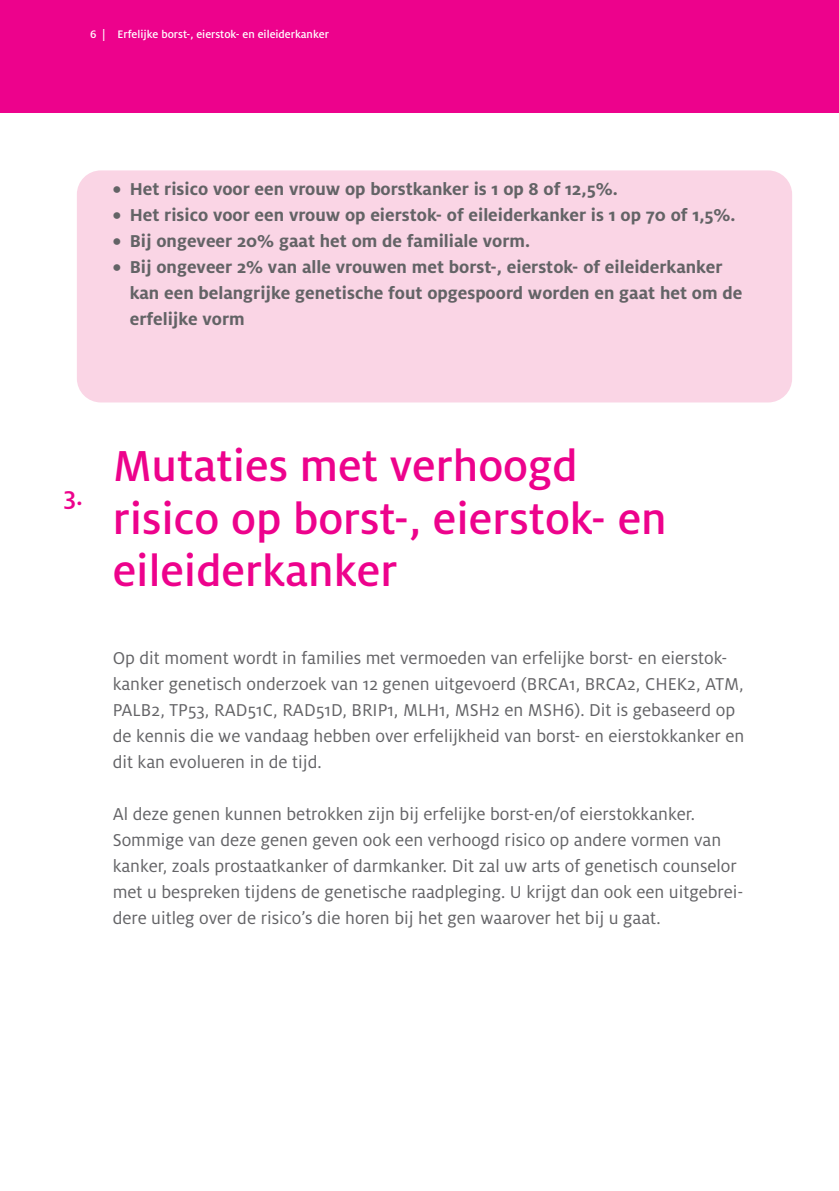
<style>
.page{position:relative;width:839px;height:1191px;background:#fff}
.page>*{position:absolute;margin:0;border:0;box-sizing:border-box;transform-origin:0 0}
._3_-_Hoofdtitel{font:500 48px/52px "Milo OT";color:#ed028c}
._3_-_Nummering_-_hoo{font:500 28px "Milo OT";color:#ed028c}
._4_-_Opsomming_-_niv{font:19px/26px "Milo OT";color:#636366}
.t1{font:700 19px/26px "Milo OT";color:#636366}
.t2{font:500 12px "Milo OT";color:#fff}
</style>
<div class="page">
<hr style="left:838px;top:0;width:1px;height:113px;background:#ed028c">
<div style="left:0;top:0;width:838px;height:113px;background:#ed028c"></div>
<div style="left:77px;top:170px;width:715px;height:232px;background:#fad5e5;border-radius:24px"></div>
<p class="t2" style="left:90px;top:28px;width:240px">6 | Erfelijke borst-, eierstok- en eileiderkanker</p>
<p class="t1" style="left:113px;top:176px;width:506px">• Het risico voor een vrouw op borstkanker is 1 op 8 of 12,5%.</p>
<p class="t1" style="left:113px;top:202px;width:624px">• Het risico voor een vrouw op eierstok- of eileiderkanker is 1 op 70 of 1,5%.</p>
<p class="t1" style="left:113px;top:228px;width:419px">• Bij ongeveer 20% gaat het om de familiale vorm.</p>
<p class="t1" style="left:130px;top:254px;width:614px;text-indent:-17px">• Bij ongeveer 2% van alle vrouwen met borst-, eierstok- of eileiderkanker kan een belangrijke genetische fout opgespoord worden en gaat het om de erfelijke vorm</p>
<p class="_3_-_Nummering_-_hoo" style="left:64px;top:480px;width:21px">3.</p>
<p class="_3_-_Hoofdtitel" style="left:113px;top:441px;width:466px">Mutaties met verhoogd</p>
<p class="_3_-_Hoofdtitel" style="left:113px;top:493px;width:556px">risico op borst-, eierstok- en eileiderkanker</p>
<p class="_4_-_Opsomming_-_niv" style="left:113px;top:645px;width:633px">Op dit moment wordt in families met vermoeden van erfelijke borst- en eierstok&shy;kanker genetisch onderzoek van 12 genen uitgevoerd (BRCA1, BRCA2, CHEK2, ATM, PALB2, TP53, RAD51C, RAD51D, BRIP1, MLH1, MSH2 en MSH6). Dit is gebaseerd op de kennis die we vandaag hebben over erfelijkheid van borst- en eierstokkanker en dit kan evolueren in de tijd.</p>
<p class="_4_-_Opsomming_-_niv" style="left:113px;top:801px;width:584px">Al deze genen kunnen betrokken zijn bij erfelijke borst-en/of eierstokkanker.</p>
<p class="_4_-_Opsomming_-_niv" style="left:113px;top:827px;width:632px">Sommige van deze genen geven ook een verhoogd risico op andere vormen van kanker, zoals prostaatkanker of darmkanker. Dit zal uw arts of genetisch counselor met u bespreken tijdens de genetische raadpleging. U krijgt dan ook een uitgebrei&shy;dere uitleg over de risico’s die horen bij het gen waarover het bij u gaat.</p>
</div>
